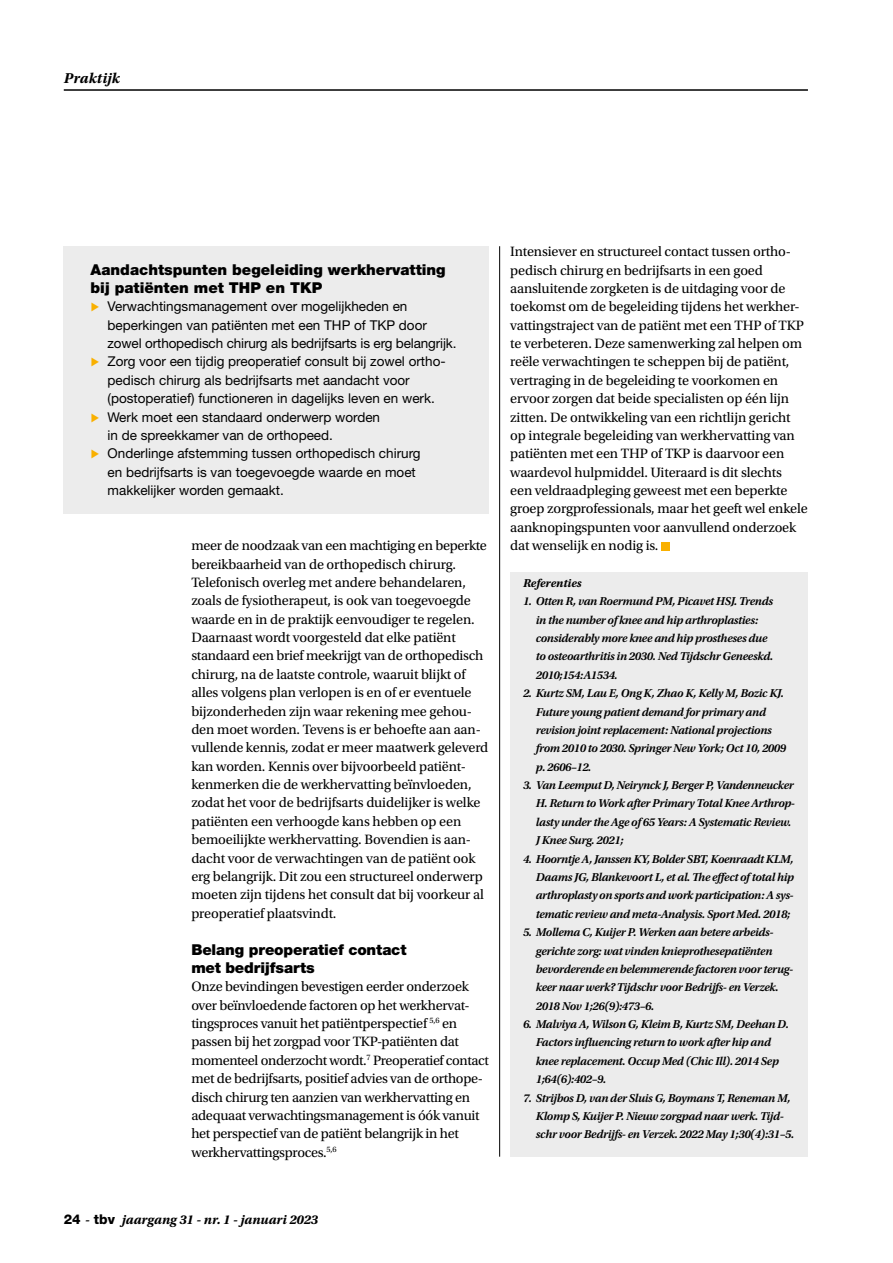
<style>
.page{position:relative;width:893px;height:1263px;background:#fff}
.page>*{position:absolute;margin:0;border:0;box-sizing:border-box;transform-origin:0 0}
.SectionHeading_1_33{font:900 15px/18.3px "Helvetica Neue LT Std";color:#000}
.Para_x{font:900 15px/18.3px "Helvetica Neue LT Std";letter-spacing:-.01em;color:#000}
.t1{font:italic 700 15px "Utopia Std";letter-spacing:.005em;color:#000}
.Para_x-2{font:14.25px/18.3px "Utopia Std";letter-spacing:-.01em;color:#000}
.t2{font:13.5px/18.3px "Helvetica Neue LT Std";color:#000}
.t3{font:italic 700 13.5px "Utopia Std";color:#000}
.t4{font:italic 600 12px/18.3px "Utopia Std";letter-spacing:-.025em;color:#000}
.SectionHeading_1_x1{font:italic 700 12px "Utopia Std";color:#000}
.s1{font-family:"Utopia Std Capt";font-size:14.1px;color:#f9b000}
.s2{font-family:"Helvetica Neue LT Std";font-weight:800;font-style:normal}
</style>
<div class="page">
<hr style="left:64px;top:89px;width:744px;height:2px;background:#000">
<div style="left:64px;top:246px;width:425px;height:267px;background:#ececec"></div>
<hr style="left:499px;top:246px;width:1px;height:911px;background:#000">
<div style="left:661px;top:542px;width:8px;height:8px;background:#f9b000"></div>
<div style="left:510px;top:572px;width:298px;height:585px;background:#ececec"></div>
<p class="t1" style="left:64px;top:70px;width:57px">Praktijk</p>
<p class="SectionHeading_1_33" style="left:91px;top:260px;width:357px">Aandachtspunten begeleiding werkhervatting bij patiënten met THP en TKP</p>
<p class="t2" style="left:108px;top:297px;width:350px;text-indent:-17px"><span class="s1">▶</span> Verwachtingsmanagement over mogelijkheden en beperkingen van patiënten met een THP of TKP door zowel orthopedisch chirurg als bedrijfsarts is erg belangrijk.</p>
<p class="t2" style="left:108px;top:352px;width:338px;text-indent:-17px"><span class="s1">▶</span> Zorg voor een tijdig preoperatief consult bij zowel ortho&shy;pedisch chirurg als bedrijfsarts met aandacht voor (postoperatief) functioneren in dagelijks leven en werk.</p>
<p class="t2" style="left:108px;top:407px;width:274px;text-indent:-17px"><span class="s1">▶</span> Werk moet een standaard onderwerp worden in de spreekkamer van de orthopeed.</p>
<p class="t2" style="left:108px;top:444px;width:314px;text-indent:-17px"><span class="s1">▶</span> Onderlinge afstemming tussen orthopedisch chirurg en bedrijfsarts is van toegevoegde waarde en moet makkelijker worden gemaakt.</p>
<p class="Para_x-2" style="left:191px;top:537px;width:299px">meer de noodzaak van een machtiging en beperkte bereikbaarheid van de orthopedisch chirurg.<br>Telefonisch overleg met andere behandelaren, zoals de fysiotherapeut, is ook van toegevoegde waarde en in de praktijk eenvoudiger te regelen.<br>Daarnaast wordt voorgesteld dat elke patiënt standaard een brief meekrijgt van de orthopedisch chirurg, na de laatste controle, waaruit blijkt of alles volgens plan verlopen is en of er eventuele bijzonderheden zijn waar rekening mee gehou&shy;den moet worden. Tevens is er behoefte aan aan&shy;vullende kennis, zodat er meer maatwerk geleverd kan worden. Kennis over bijvoorbeeld patiënt&shy;kenmerken die de werkhervatting beïnvloeden, zodat het voor de bedrijfsarts duidelijker is welke patiënten een verhoogde kans hebben op een bemoeilijkte werkhervatting. Bovendien is aan&shy;dacht voor de verwachtingen van de patiënt ook erg belangrijk. Dit zou een structureel onderwerp moeten zijn tijdens het consult dat bij voorkeur al preoperatief plaatsvindt.</p>
<p class="Para_x" style="left:191px;top:940px;width:217px">Belang preoperatief contact met bedrijfsarts</p>
<p class="Para_x-2" style="left:191px;top:978px;width:299px">Onze bevindingen bevestigen eerder onderzoek over beïnvloedende factoren op het werkhervat&shy;tingsproces vanuit het patiëntperspectief <sup>5,6</sup> en passen bij het zorgpad voor TKP-patiënten dat momenteel onderzocht wordt.<sup>7</sup> Preoperatief contact met de bedrijfsarts, positief advies van de orthope&shy;disch chirurg ten aanzien van werkhervatting en adequaat verwachtingsmanagement is óók vanuit het perspectief van de patiënt belangrijk in het werkhervattingsproces.<sup>5,6</sup></p>
<p class="Para_x-2" style="left:510px;top:243px;width:299px">Intensiever en structureel contact tussen ortho&shy;pedisch chirurg en bedrijfsarts in een goed aansluitende zorgketen is de uitdaging voor de toekomst om de begeleiding tijdens het werkher&shy;vattingstraject van de patiënt met een THP of TKP te verbeteren. Deze samenwerking zal helpen om reële verwachtingen te scheppen bij de patiënt, vertraging in de begeleiding te voorkomen en ervoor zorgen dat beide specialisten op één lijn zitten. De ontwikkeling van een richtlijn gericht op integrale begeleiding van werkhervatting van patiënten met een THP of TKP is daarvoor een waardevol hulpmiddel. Uiteraard is dit slechts<br>een veldraadpleging geweest met een beperkte groep zorgprofessionals, maar het geeft wel enkele aanknopingspunten voor aanvullend onderzoek dat wenselijk en nodig is.</p>
<p class="SectionHeading_1_x1" style="left:523px;top:576px;width:60px">Referenties</p>
<p class="t4" style="left:536px;top:592px;width:239px;text-indent:-13px">1. Otten R, van Roermund PM, Picavet HSJ. Trends in the number of knee and hip arthroplasties: considerably more knee and hip prostheses due to osteoarthritis in 2030. Ned Tijdschr Geneeskd.<br>2010;154:A1534.</p>
<p class="t4" style="left:536px;top:684px;width:252px;text-indent:-13px">2. Kurtz SM, Lau E, Ong K, Zhao K, Kelly M, Bozic KJ.<br>Future young patient demand for primary and revision joint replacement: National projections from 2010 to 2030. Springer New York; Oct 10, 2009 p. 2606–12.</p>
<p class="t4" style="left:536px;top:776px;width:261px;text-indent:-13px">3. Van Leemput D, Neirynck J, Berger P, Vandenneucker H. Return to Work after Primary Total Knee Arthrop&shy;lasty under the Age of 65 Years: A Systematic Review.<br>J Knee Surg. 2021;</p>
<p class="t4" style="left:536px;top:850px;width:260px;text-align:justify;text-indent:-13px">4. Hoorntje A, Janssen KY, Bolder SBT, Koenraadt KLM, Daams JG, Blankevoort L, et al. The effect of total hip arthroplasty on sports and work participation: A sys&shy;tematic review and meta-Analysis. Sport Med. 2018;</p>
<p class="t4" style="left:536px;top:923px;width:259px;text-indent:-13px">5. Mollema C, Kuijer P. Werken aan betere arbeids&shy;gerichte zorg: wat vinden knieprothesepatiënten bevorderende en belemmerende factoren voor terug&shy;keer naar werk? Tijdschr voor Bedrijfs- en Verzek.<br>2018 Nov 1;26(9):473–6.</p>
<p class="t4" style="left:536px;top:1015px;width:255px;text-indent:-13px">6. Malviya A, Wilson G, Kleim B, Kurtz SM, Deehan D.<br>Factors influencing return to work after hip and knee replacement. Occup Med (Chic Ill). 2014 Sep 1;64(6):402–9.</p>
<p class="t4" style="left:536px;top:1088px;width:260px;text-indent:-13px">7. Strijbos D, van der Sluis G, Boymans T, Reneman M,<br>Klomp S, Kuijer P. Nieuw zorgpad naar werk. Tijd&shy;schr voor Bedrijfs- en Verzek. 2022 May 1;30(4):31–5.</p>
<p class="t3" style="left:64px;top:1212px;width:256px"><span class="s2">24</span> - <span class="s2">tbv</span> jaargang 31 - nr. 1 - januari 2023</p>
</div>
